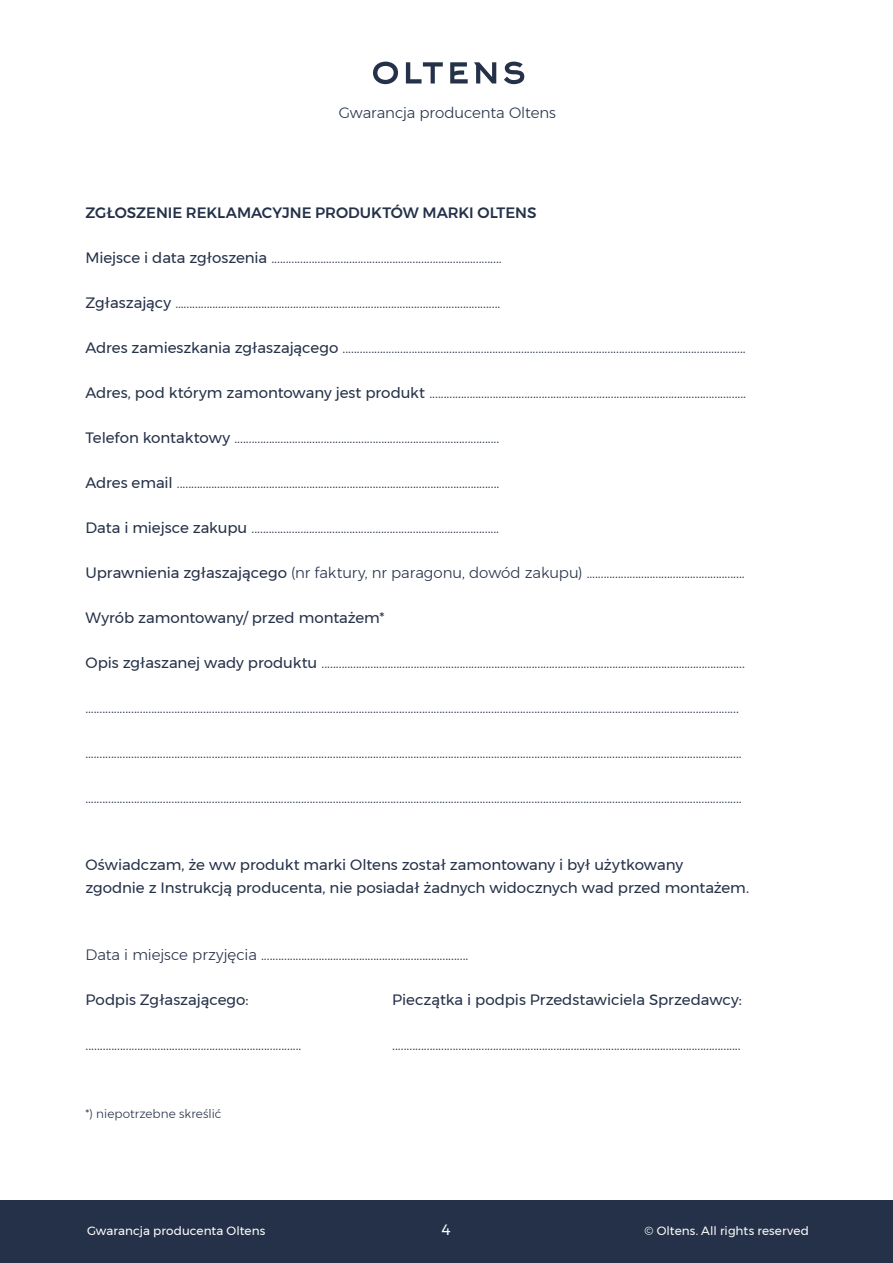
<style>
.page{position:relative;width:893px;height:1263px;background:#fff}
.page>*{position:absolute;margin:0;border:0;box-sizing:border-box;transform-origin:0 0}
.t1{font:300 15px "Montserrat";letter-spacing:-.005em;color:#253148}
.t2{font:15px/22.5px "Montserrat";letter-spacing:-.005em;color:#253148}
.t3{font:500 15px "Montserrat";letter-spacing:-.005em;color:#253148}
.t4{font:15px "Montserrat";color:#fff}
.t5{font:12px "Montserrat";letter-spacing:.005em;color:#fff}
.t6{font:12px "Montserrat";letter-spacing:.005em;color:#fbfbfc}
.t7{font:300 12px "Montserrat";letter-spacing:.005em;color:#253148}
.s1{font-weight:400}
</style>
<div class="page">
<div style="left:0;top:1200px;width:893px;height:63px;background:#253148"></div>
<svg style="left:373px;top:62px;width:25px;height:22px"></svg>
<svg style="left:406px;top:62px;width:37px;height:21px"></svg>
<svg style="left:450px;top:62px;width:18px;height:21px"></svg>
<svg style="left:474px;top:62px;width:22px;height:21px"></svg>
<svg style="left:504px;top:62px;width:20px;height:22px"></svg>
<p class="t1" style="left:339px;top:101px;width:219px">Gwarancja producenta Oltens</p>
<p class="t3" style="left:86px;top:201px;width:452px">ZGŁOSZENIE REKLAMACYJNE PRODUKTÓW MARKI OLTENS</p>
<p class="t1" style="left:86px;top:246px;width:418px"><span class="s1">Miejsce i data zgłoszenia</span> ................................................................................</p>
<p class="t1" style="left:86px;top:291px;width:416px"><span class="s1">Zgłaszający</span> …..............................................................................................................</p>
<p class="t1" style="left:86px;top:336px;width:662px"><span class="s1">Adres zamieszkania zgłaszającego</span> ............................................................................................................................................</p>
<p class="t1" style="left:86px;top:381px;width:662px"><span class="s1">Adres, pod którym zamontowany jest produkt</span> ..............................................................................................................</p>
<p class="t1" style="left:86px;top:426px;width:415px"><span class="s1">Telefon kontaktowy</span> ............................................................................................</p>
<p class="t1" style="left:86px;top:471px;width:415px"><span class="s1">Adres email</span> ................................................................................................................</p>
<p class="t1" style="left:86px;top:516px;width:415px"><span class="s1">Data i miejsce zakupu</span> ......................................................................................</p>
<p class="t1" style="left:86px;top:561px;width:661px"><span class="s1">Uprawnienia zgłaszającego</span> (nr faktury, nr paragonu, dowód zakupu) …....................................................</p>
<p class="t2" style="left:86px;top:606px;width:301px">Wyrób zamontowany/ przed montażem*</p>
<p class="t1" style="left:86px;top:651px;width:661px"><span class="s1">Opis zgłaszanej wady produktu</span> ...................................................................................................................................................</p>
<p class="t1" style="left:86px;top:696px;width:655px">…................................................................................................................................................................................................................................</p>
<p class="t1" style="left:86px;top:741px;width:658px">….................................................................................................................................................................................................................................</p>
<p class="t1" style="left:86px;top:786px;width:658px">….................................................................................................................................................................................................................................</p>
<p class="t2" style="left:86px;top:853px;width:665px">Oświadczam, że ww produkt marki Oltens został zamontowany i był użytkowany<br>zgodnie z Instrukcją producenta, nie posiadał żadnych widocznych wad przed montażem.</p>
<p class="t1" style="left:86px;top:944px;width:384px">Data i miejsce przyjęcia ........................................................................</p>
<p class="t2" style="left:86px;top:988px;width:165px">Podpis Zgłaszającego:</p>
<p class="t2" style="left:392px;top:988px;width:351px">Pieczątka i podpis Przedstawiciela Sprzedawcy:</p>
<p class="t1" style="left:86px;top:1034px;width:218px">...........................................................................</p>
<p class="t1" style="left:392px;top:1034px;width:350px">.........................................................................................................................</p>
<p class="t7" style="left:86px;top:1104px;width:138px">*) niepotrzebne skreślić</p>
<p class="t5" style="left:87px;top:1222px;width:180px">Gwarancja producenta Oltens</p>
<p class="t4" style="left:442px;top:1218px;width:10px">4</p>
<p class="t6" style="left:644px;top:1222px;width:166px">© Oltens. All rights reserved</p>
</div>
